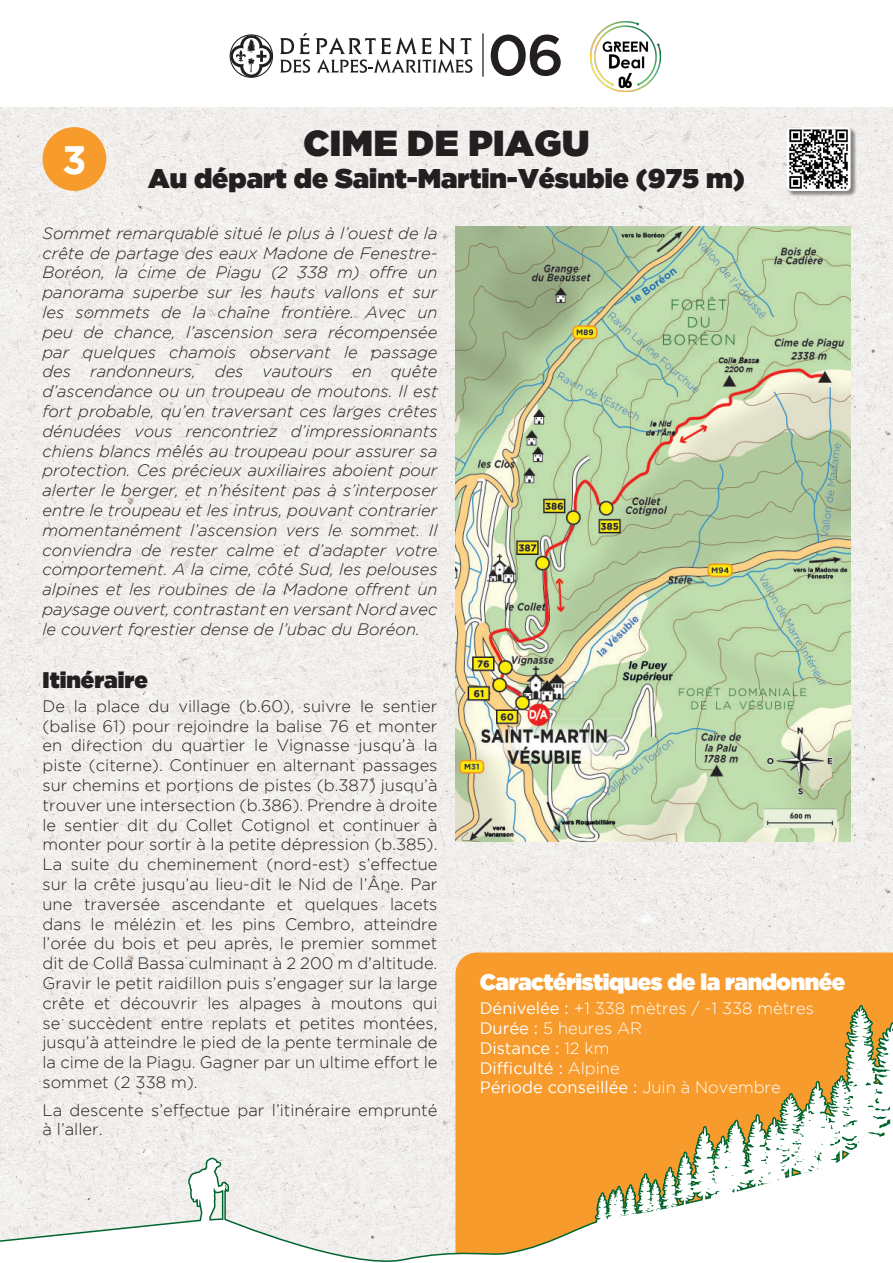
<style>
.page{position:relative;width:893px;height:1263px;background:#fff}
.page>*{position:absolute;margin:0;border:0;box-sizing:border-box;transform-origin:0 0}
.t1{font:700 39.6px "Gotham";color:#fff}
.t2{font:36px "Gotham Ultra";letter-spacing:.015em;color:#231f20}
.t3{font:27px "Gotham Ultra";color:#231f20}
.t4{font:22.5px "Gotham Ultra";letter-spacing:-.02em;color:#fff}
.t5{font:22.5px "Gotham Ultra";color:#231f20}
.t6{font:300 16.5px/19.8px "Gotham";color:#231f20;text-align:justify}
.t7{font:italic 300 16.5px/19.8px "Gotham";color:#231f20;text-align:justify}
.t8{font:16.5px "Gotham";color:#fff}
.t9{font:300 16.5px "Gotham";color:#fff}
.s1{font-weight:400}
.s2{font-weight:300}
</style>
<div class="page">
<img style="left:0;top:107px;width:893px;height:1019px">
<div style="left:455px;top:952px;width:137px;height:174px;background:#f89b2d"></div>
<div style="left:787px;top:127px;width:70px;height:70px;background:#231f20;opacity:.5"></div>
<div style="left:787px;top:127px;width:64px;height:64px;background:#fff;border-radius:5px"></div>
<img style="left:787px;top:127px;width:61px;height:64px">
<img style="left:455px;top:227px;width:396px;height:615px">
<div style="left:43px;top:127px;width:63px;height:64px;background:#f89b2d;border-radius:50%"></div>
<svg style="left:592px;top:607px;width:301px;height:522px"></svg>
<svg style="left:0;top:1129px;width:885px;height:133px"></svg>
<svg style="left:187px;top:926px;width:46px;height:336px"></svg>
<hr style="left:482px;top:33px;width:2px;height:44px;background:#231f20">
<svg style="left:491px;top:35px;width:70px;height:41px"></svg>
<svg style="left:280px;top:33px;width:30px;height:40px"></svg>
<svg style="left:230px;top:34px;width:43px;height:44px"></svg>
<svg style="left:316px;top:37px;width:156px;height:36px"></svg>
<img style="left:590px;top:21px;width:71px;height:70px">
<p class="t1" style="left:62px;top:137px;width:26px">3</p>
<p class="t2" style="left:303px;top:122px;width:288px">CIME DE PIAGU</p>
<p class="t3" style="left:148px;top:163px;width:598px">Au départ de Saint-Martin-Vésubie (975 m)</p>
<p class="t7" style="left:43px;top:223px;width:396px">Sommet remarquable situé le plus à l’ouest de la crête de partage des eaux Madone de Fenestre-Boréon, la cime de Piagu (2 338 m) offre un panorama superbe sur les hauts vallons et sur les sommets de la chaîne frontière. Avec un peu de chance, l’ascension sera récompensée par quelques chamois observant le passage des randonneurs, des vautours en quête d’ascendance ou un troupeau de moutons. Il est fort probable, qu’en traversant ces larges crêtes dénudées vous rencontriez d’impressionnants chiens blancs mêlés au troupeau pour assurer sa protection. Ces précieux auxiliaires aboient pour alerter le berger, et n’hésitent pas à s’interposer entre le troupeau et les intrus, pouvant contrarier momentanément l’ascension vers le sommet. Il conviendra de rester calme et d’adapter votre comportement. A la cime, côté Sud, les pelouses alpines et les roubines de la Madone offrent un paysage ouvert, contrastant en versant Nord avec le couvert forestier dense de l’ubac du Boréon.</p>
<p class="t5" style="left:43px;top:667px;width:107px">Itinéraire</p>
<p class="t6" style="left:43px;top:696px;width:396px">De la place du village (b.60), suivre le sentier (balise 61) pour rejoindre la balise 76 et monter en direction du quartier le Vignasse jusqu’à la piste (citerne). Continuer en alternant passages sur chemins et portions de pistes (b.387) jusqu’à trouver une intersection (b.386). Prendre à droite le sentier dit du Collet Cotignol et continuer à monter pour sortir à la petite dépression (b.385).<br>La suite du cheminement (nord-est) s’effectue sur la crête jusqu’au lieu-dit le Nid de l’Âne. Par une traversée ascendante et quelques lacets dans le mélézin et les pins Cembro, atteindre l’orée du bois et peu après, le premier sommet dit de Colla Bassa culminant à 2 200 m d’altitude.<br>Gravir le petit raidillon puis s’engager sur la large crête et découvrir les alpages à moutons qui se succèdent entre replats et petites montées, jusqu’à atteindre le pied de la pente terminale de la cime de la Piagu. Gagner par un ultime effort le sommet (2 338 m).</p>
<p class="t6" style="left:43px;top:1100px;width:396px">La descente s’effectue par l’itinéraire emprunté à l’aller.</p>
<p class="t4" style="left:480px;top:969px;width:367px">Caractéristiques de la randonnée</p>
<p class="t9" style="left:480px;top:999px;width:336px"><span class="s1">Dénivelée :</span> +1 338 mètres / -1 338 mètres</p>
<p class="t9" style="left:480px;top:1019px;width:164px"><span class="s1">Durée :</span> 5 heures AR</p>
<p class="t8" style="left:480px;top:1039px;width:131px">Distance : <span class="s2">12 km</span></p>
<p class="t8" style="left:480px;top:1059px;width:142px">Difficulté : <span class="s2">Alpine</span></p>
<p class="t8" style="left:480px;top:1078px;width:303px">Période conseillée : <span class="s2">Juin à Novembre</span></p>
</div>
